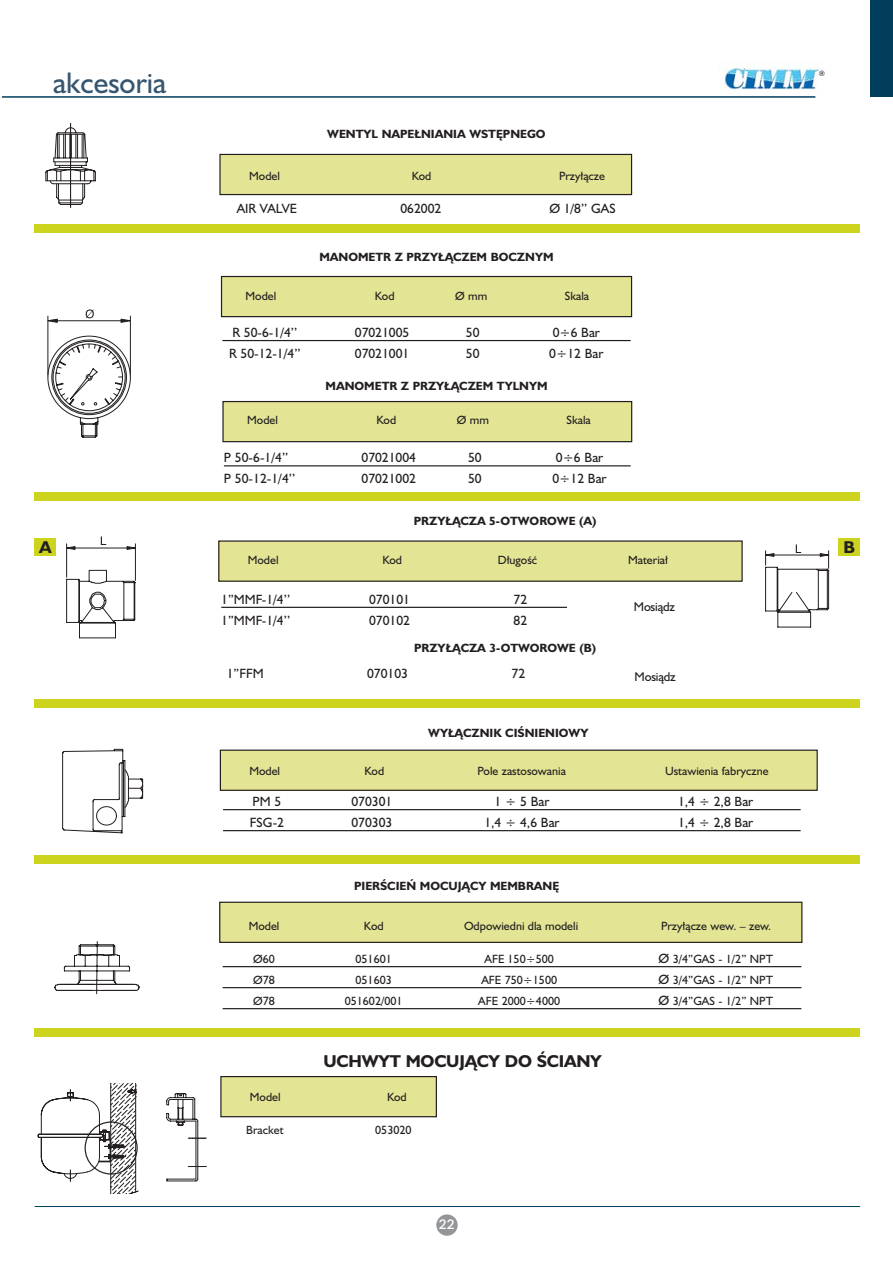
<style>
.page{position:relative;width:893px;height:1262px;background:#fff}
.page>*{position:absolute;margin:0;border:0;box-sizing:border-box;transform-origin:0 0}
.t1{font:30px "Humanist 521 PL";color:#365671}
.t2{font:700 17.25px "Humanist 521 PL";letter-spacing:-.01em;color:#231f20}
.t3{font:13.5px "Humanist 521 PL";color:#231f20}
.t4{font:700 13.5px "Caecilia";color:#fff}
.t5{font:12.75px "Humanist 521 PL";letter-spacing:-.015em;color:#231f20}
.t6{font:12px "Humanist 521 PL";color:#231f20}
.t7{font:700 12px "Humanist 521 PL";color:#231f20}
.t8{font:7.5px "Humanist 521 PL";color:#231f20}
.s1{font-size:13.5px}
</style>
<div class="page">
<img style="left:719px;top:61px;width:101px;height:36px">
<hr style="left:2px;top:96px;width:813px;height:2px;background:#003e5c">
<div style="left:869px;top:0;width:23px;height:97px;background:#003e5c"></div>
<div style="left:436px;top:1214px;width:21px;height:21px;background:#939598;border-radius:50%"></div>
<hr style="left:35px;top:1206px;width:825px;height:1px;background:#003e5c">
<div style="left:220px;top:154px;width:411px;height:40px;background:#e3e594"></div>
<div style="left:219px;top:154px;width:413px;height:41px;border:1px solid #231f20"></div>
<div style="left:221px;top:276px;width:410px;height:40px;background:#e3e594"></div>
<div style="left:221px;top:276px;width:411px;height:41px;border:1px solid #231f20"></div>
<div style="left:219px;top:541px;width:523px;height:40px;background:#e3e594"></div>
<div style="left:218px;top:540px;width:524px;height:42px;border:1px solid #231f20"></div>
<div style="left:220px;top:750px;width:597px;height:40px;background:#e3e594"></div>
<div style="left:220px;top:749px;width:597px;height:42px;border:1px solid #231f20"></div>
<div style="left:220px;top:902px;width:581px;height:40px;background:#e3e594"></div>
<div style="left:219px;top:901px;width:583px;height:42px;border:1px solid #231f20"></div>
<div style="left:221px;top:1076px;width:215px;height:40px;background:#e3e594"></div>
<div style="left:220px;top:1076px;width:217px;height:41px;border:1px solid #231f20"></div>
<div style="left:223px;top:401px;width:408px;height:40px;background:#e3e594"></div>
<div style="left:222px;top:401px;width:410px;height:41px;border:1px solid #231f20"></div>
<svg style="left:45px;top:123px;width:51px;height:84px"></svg>
<svg style="left:47px;top:309px;width:84px;height:129px"></svg>
<svg style="left:66px;top:536px;width:70px;height:102px"></svg>
<svg style="left:765px;top:544px;width:65px;height:84px"></svg>
<svg style="left:62px;top:748px;width:81px;height:85px"></svg>
<svg style="left:38px;top:1083px;width:101px;height:111px"></svg>
<div style="left:85px;top:1121px;width:53px;height:53px;border:1px solid #231f20;border-radius:50%"></div>
<hr style="left:197px;top:1121px;width:1px;height:58px;background:#231f20">
<hr style="left:196px;top:1121px;width:1px;height:58px;background:#231f20">
<svg style="left:188px;top:1166px;width:18px;height:1px"></svg>
<svg style="left:166px;top:1178px;width:32px;height:3px"></svg>
<svg style="left:188px;top:1137px;width:18px;height:1px"></svg>
<svg style="left:166px;top:1093px;width:32px;height:33px"></svg>
<svg style="left:54px;top:941px;width:86px;height:53px"></svg>
<hr style="left:222px;top:340px;width:408px;height:1px;background:#231f20">
<hr style="left:224px;top:465px;width:406px;height:1px;background:#231f20">
<hr style="left:221px;top:607px;width:346px;height:1px;background:#231f20">
<hr style="left:223px;top:809px;width:577px;height:1px;background:#231f20">
<hr style="left:223px;top:830px;width:577px;height:1px;background:#231f20">
<hr style="left:223px;top:966px;width:578px;height:1px;background:#231f20">
<hr style="left:223px;top:987px;width:578px;height:1px;background:#231f20">
<hr style="left:223px;top:1008px;width:578px;height:1px;background:#231f20">
<div style="left:35px;top:224px;width:825px;height:9px;background:#cdd41e"></div>
<div style="left:35px;top:492px;width:825px;height:9px;background:#cdd41e"></div>
<div style="left:35px;top:699px;width:825px;height:9px;background:#cdd41e"></div>
<div style="left:35px;top:855px;width:825px;height:8px;background:#cdd41e"></div>
<div style="left:35px;top:1028px;width:825px;height:8px;background:#cdd41e"></div>
<div style="left:35px;top:538px;width:21px;height:17px;background:#cdd41e"></div>
<div style="left:838px;top:538px;width:22px;height:18px;background:#cdd41e"></div>
<h1 class="t1" style="left:53px;top:72px;width:115px">akcesoria</h1>
<p class="t7" style="left:327px;top:129px;width:220px">WENTYL NAPE¸NIANIA WST¢PNEGO</p>
<p class="t6" style="left:249px;top:171px;width:32px">Model</p>
<p class="t6" style="left:412px;top:171px;width:21px">Kod</p>
<p class="t6" style="left:559px;top:171px;width:47px">Przy∏àcze</p>
<p class="t3" style="left:237px;top:204px;width:62px">AIR VALVE</p>
<p class="t3" style="left:400px;top:204px;width:42px">062002</p>
<p class="t3" style="left:549px;top:204px;width:68px">Ø 1/8’’ GAS</p>
<p class="t7" style="left:319px;top:253px;width:236px">MANOMETR Z PRZY¸ÑCZEM BOCZNYM</p>
<p class="t6" style="left:245px;top:291px;width:32px">Model</p>
<p class="t6" style="left:375px;top:291px;width:21px">Kod</p>
<p class="t6" style="left:455px;top:291px;width:33px">Ø mm</p>
<p class="t6" style="left:565px;top:291px;width:26px">Skala</p>
<p class="t3" style="left:232px;top:327px;width:66px">R 50-6-1/4’’</p>
<p class="t3" style="left:355px;top:327px;width:56px">07021005</p>
<p class="t3" style="left:466px;top:327px;width:15px">50</p>
<p class="t3" style="left:552px;top:327px;width:49px">0÷6 Bar</p>
<p class="t3" style="left:229px;top:348px;width:73px">R 50-12-1/4’’</p>
<p class="t3" style="left:355px;top:348px;width:56px">07021001</p>
<p class="t3" style="left:466px;top:348px;width:15px">50</p>
<p class="t3" style="left:549px;top:348px;width:56px">0÷12 Bar</p>
<p class="t7" style="left:325px;top:381px;width:223px">MANOMETR Z PRZY¸ÑCZEM TYLNYM</p>
<p class="t6" style="left:247px;top:416px;width:32px">Model</p>
<p class="t6" style="left:376px;top:416px;width:21px">Kod</p>
<p class="t6" style="left:457px;top:416px;width:33px">Ø mm</p>
<p class="t6" style="left:566px;top:416px;width:26px">Skala</p>
<p class="t3" style="left:224px;top:452px;width:66px">P 50-6-1/4’’</p>
<p class="t3" style="left:361px;top:452px;width:56px">07021004</p>
<p class="t3" style="left:468px;top:452px;width:15px">50</p>
<p class="t3" style="left:556px;top:452px;width:49px">0÷6 Bar</p>
<p class="t3" style="left:224px;top:473px;width:73px">P 50-12-1/4’’</p>
<p class="t3" style="left:361px;top:473px;width:56px">07021002</p>
<p class="t3" style="left:468px;top:473px;width:15px">50</p>
<p class="t3" style="left:552px;top:473px;width:56px">0÷12 Bar</p>
<p class="t7" style="left:414px;top:516px;width:184px">PRZY¸ÑCZA 5-OTWOROWE (A)</p>
<p class="t8" style="left:818px;top:71px;width:8px">®</p>
<h2 class="t2" style="left:39px;top:540px;width:14px">A</h2>
<h2 class="t2" style="left:843px;top:541px;width:13px">B</h2>
<p class="t6" style="left:248px;top:555px;width:32px">Model</p>
<p class="t6" style="left:382px;top:555px;width:21px">Kod</p>
<p class="t6" style="left:498px;top:555px;width:41px">D∏ugoÊç</p>
<p class="t6" style="left:628px;top:555px;width:41px">Materia∏</p>
<p class="t3" style="left:221px;top:594px;width:70px">1”MMF-1/4’’</p>
<p class="t3" style="left:369px;top:594px;width:42px">070101</p>
<p class="t3" style="left:513px;top:594px;width:15px">72</p>
<p class="t3" style="left:221px;top:615px;width:70px">1”MMF-1/4’’</p>
<p class="t3" style="left:369px;top:615px;width:42px">070102</p>
<p class="t3" style="left:513px;top:615px;width:15px">82</p>
<p class="t7" style="left:414px;top:643px;width:183px">PRZY¸ÑCZA 3-OTWOROWE (B)</p>
<p class="t3" style="left:227px;top:668px;width:39px">1”FFM</p>
<p class="t3" style="left:367px;top:668px;width:42px">070103</p>
<p class="t3" style="left:511px;top:668px;width:15px">72</p>
<p class="t7" style="left:428px;top:728px;width:162px">WY¸ÑCZNIK CIÂNIENIOWY</p>
<p class="t5" style="left:634px;top:602px;width:43px">Mosiàdz</p>
<p class="t5" style="left:634px;top:671px;width:43px">Mosiàdz</p>
<p class="t6" style="left:249px;top:766px;width:32px">Model</p>
<p class="t6" style="left:364px;top:766px;width:21px">Kod</p>
<p class="t6" style="left:477px;top:766px;width:90px">Pole zastosowania</p>
<p class="t6" style="left:665px;top:766px;width:105px">Ustawienia fabryczne</p>
<p class="t3" style="left:252px;top:796px;width:30px">PM 5</p>
<p class="t3" style="left:351px;top:796px;width:42px">070301</p>
<p class="t3" style="left:494px;top:796px;width:56px">1 ÷ 5 Bar</p>
<p class="t3" style="left:678px;top:796px;width:77px">1,4 ÷ 2,8 Bar</p>
<p class="t3" style="left:250px;top:817px;width:36px">FSG-2</p>
<p class="t3" style="left:351px;top:817px;width:42px">070303</p>
<p class="t3" style="left:484px;top:817px;width:77px">1,4 ÷ 4,6 Bar</p>
<p class="t3" style="left:678px;top:817px;width:77px">1,4 ÷ 2,8 Bar</p>
<p class="t7" style="left:354px;top:882px;width:207px">PIERÂCIE¡ MOCUJÑCY MEMBRAN¢</p>
<p class="t6" style="left:249px;top:921px;width:32px">Model</p>
<p class="t6" style="left:364px;top:921px;width:21px">Kod</p>
<p class="t6" style="left:464px;top:921px;width:116px">Odpowiedni dla modeli</p>
<p class="t6" style="left:661px;top:921px;width:112px">Przy∏àcze wew. – zew.</p>
<p class="t6" style="left:253px;top:954px;width:23px">Ø60</p>
<p class="t6" style="left:355px;top:954px;width:38px">051601</p>
<p class="t6" style="left:484px;top:954px;width:71px">AFE 150÷500</p>
<p class="t6" style="left:658px;top:954px;width:116px"><span class="s1">Ø</span> 3/4”GAS - 1/2” NPT</p>
<p class="t6" style="left:253px;top:975px;width:23px">Ø78</p>
<p class="t6" style="left:355px;top:975px;width:38px">051603</p>
<p class="t6" style="left:481px;top:975px;width:77px">AFE 750÷1500</p>
<p class="t6" style="left:658px;top:975px;width:116px"><span class="s1">Ø</span> 3/4”GAS - 1/2” NPT</p>
<p class="t6" style="left:253px;top:996px;width:23px">Ø78</p>
<p class="t6" style="left:345px;top:996px;width:59px">051602/001</p>
<p class="t6" style="left:478px;top:996px;width:83px">AFE 2000÷4000</p>
<p class="t6" style="left:658px;top:996px;width:116px"><span class="s1">Ø</span> 3/4”GAS - 1/2” NPT</p>
<h2 class="t2" style="left:323px;top:1054px;width:280px">UCHWYT MOCUJÑCY DO ÂCIANY</h2>
<p class="t6" style="left:250px;top:1092px;width:32px">Model</p>
<p class="t6" style="left:387px;top:1092px;width:21px">Kod</p>
<p class="t6" style="left:246px;top:1125px;width:39px">Bracket</p>
<p class="t6" style="left:375px;top:1125px;width:38px">053020</p>
<p class="t4" style="left:438px;top:1218px;width:17px">22</p>
</div>
